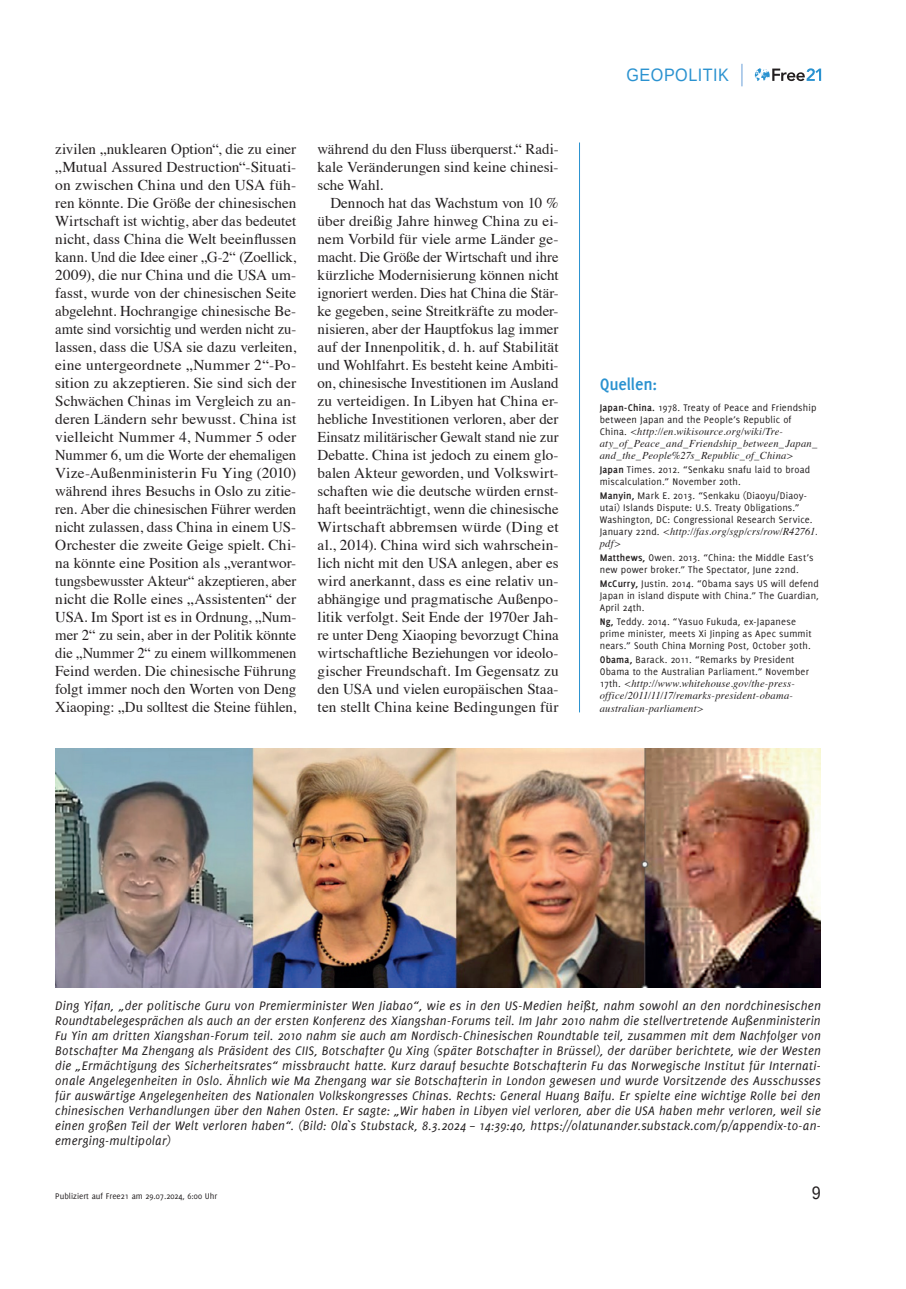
<style>
.page{position:relative;width:906px;height:1289px;background:#fff}
.page>*{position:absolute;margin:0;border:0;box-sizing:border-box;transform-origin:0 0}
.t1{font:18px "Liberation Sans";letter-spacing:.03em;color:#2a92d0;scale:.9 1}
.t2{font:700 18px "Delicious";letter-spacing:-.01em;color:#2a92d0}
.t3{font:18px "Liberation Sans";color:#231f20;scale:.9 1}
.t4{font:15px/18px "Times";color:#231f20;text-align:justify}
.t5{font:italic 13.5px/15px "Delicious";letter-spacing:.015em;color:#231f20;text-align:justify}
.t6{font:10.5px/12px "Delicious";letter-spacing:.015em;color:#231f20}
.t7{font:italic 10.5px/12px "Times";letter-spacing:.015em;color:#231f20}
.t8{font:9px "Delicious";color:#231f20}
.s1{font-weight:700}
.s2{font-family:"Delicious";font-style:normal}
</style>
<div class="page">
<svg style="left:755px;top:68px;width:66px;height:13px"></svg>
<svg style="left:741px;top:64px;width:1px;height:22px"></svg>
<img style="left:55px;top:748px;width:766px;height:239px">
<hr style="left:579px;top:142px;width:1px;height:570px;background:#2a92d0">
<p class="t4" style="left:55px;top:139px;width:242px">zivilen „nuklearen Option“, die zu einer „Mutual Assured Destruction“-Situati&shy;on zwischen China und den USA füh&shy;ren könnte. Die Größe der chinesischen Wirtschaft ist wichtig, aber das bedeutet nicht, dass China die Welt beeinflussen kann. Und die Idee einer „G-2“ (Zoellick, 2009), die nur China und die USA um&shy;fasst, wurde von der chinesischen Seite abgelehnt. Hochrangige chinesische Be&shy;amte sind vorsichtig und werden nicht zu&shy;lassen, dass die USA sie dazu verleiten, eine untergeordnete „Nummer 2“-Po&shy;sition zu akzeptieren. Sie sind sich der Schwächen Chinas im Vergleich zu an&shy;deren Ländern sehr bewusst. China ist vielleicht Nummer 4, Nummer 5 oder Nummer 6, um die Worte der ehemaligen Vize-Außenministerin Fu Ying (2010) während ihres Besuchs in Oslo zu zitie&shy;ren. Aber die chinesischen Führer werden nicht zulassen, dass China in einem US-Orchester die zweite Geige spielt. Chi&shy;na könnte eine Position als „verantwor&shy;tungsbewusster Akteur“ akzeptieren, aber nicht die Rolle eines „Assistenten“ der USA. Im Sport ist es in Ordnung, „Num&shy;mer 2“ zu sein, aber in der Politik könnte die „Nummer 2“ zu einem willkommenen Feind werden. Die chinesische Führung folgt immer noch den Worten von Deng Xiaoping: „Du solltest die Steine fühlen,</p>
<p class="t4" style="left:317px;top:139px;width:242px">während du den Fluss überquerst.“ Radi&shy;kale Veränderungen sind keine chinesi&shy;sche Wahl.</p>
<p class="t4" style="left:317px;top:193px;width:242px;text-indent:13px">Dennoch hat das Wachstum von 10 % über dreißig Jahre hinweg China zu ei&shy;nem Vorbild für viele arme Länder ge&shy;macht. Die Größe der Wirtschaft und ihre kürzliche Modernisierung können nicht ignoriert werden. Dies hat China die Stär&shy;ke gegeben, seine Streitkräfte zu moder&shy;nisieren, aber der Hauptfokus lag immer auf der Innenpolitik, d. h. auf Stabilität und Wohlfahrt. Es besteht keine Ambiti&shy;on, chinesische Investitionen im Ausland zu verteidigen. In Libyen hat China er&shy;hebliche Investitionen verloren, aber der Einsatz militärischer Gewalt stand nie zur Debatte. China ist jedoch zu einem glo&shy;balen Akteur geworden, und Volkswirt&shy;schaften wie die deutsche würden ernst&shy;haft beeinträchtigt, wenn die chinesische Wirtschaft abbremsen würde (Ding et al., 2014). China wird sich wahrschein&shy;lich nicht mit den USA anlegen, aber es wird anerkannt, dass es eine relativ un&shy;abhängige und pragmatische Außenpo&shy;litik verfolgt. Seit Ende der 1970er Jah&shy;re unter Deng Xiaoping bevorzugt China wirtschaftliche Beziehungen vor ideolo&shy;gischer Freundschaft. Im Gegensatz zu den USA und vielen europäischen Staa&shy;ten stellt China keine Bedingungen für</p>
<p class="t1" style="left:626px;top:63px;width:115px">GEOPOLITIK</p>
<p class="t2" style="left:600px;top:374px;width:59px">Quellen:</p>
<p class="t6" style="left:600px;top:401px;width:218px"><span class="s1">Japan-China.</span> 1978. Treaty of Peace and Friendship between Japan and the People’s Republic of</p>
<p class="t7" style="left:600px;top:424px;width:219px"><span class="s2">China.</span> &lt;http://en.wikisource.org/wiki/Tre&shy;aty_of_Peace_and_Friendship_between_Japan_ and_the_People%27s_Republic_of_China&gt;</p>
<p class="t6" style="left:600px;top:463px;width:212px"><span class="s1">Japan</span> Times. 2012. “Senkaku snafu laid to broad miscalculation.” November 20th.</p>
<p class="t6" style="left:600px;top:489px;width:214px"><span class="s1">Manyin,</span> Mark E. 2013. “Senkaku (Diaoyu/Diaoy&shy;utai) Islands Dispute: U.S. Treaty Obligations.”<br>Washington, DC: Congressional Research Service.</p>
<p class="t7" style="left:600px;top:524px;width:219px"><span class="s2">January 22nd.</span> &lt;http://fas.org/sgp/crs/row/R42761. pdf&gt;</p>
<p class="t6" style="left:600px;top:551px;width:215px"><span class="s1">Matthews,</span> Owen. 2013. “China: the Middle East’s new power broker.” The Spectator, June 22nd.</p>
<p class="t6" style="left:600px;top:577px;width:221px;text-align:justify"><span class="s1">McCurry,</span> Justin. 2014. “Obama says US will defend Japan in island dispute with China.” The Guardian, April 24th.</p>
<p class="t6" style="left:600px;top:615px;width:213px"><span class="s1">Ng,</span> Teddy. 2014. “Yasuo Fukuda, ex-Japanese prime minister, meets Xi Jinping as Apec summit nears.” South China Morning Post, October 30th.</p>
<p class="t6" style="left:600px;top:654px;width:211px"><span class="s1">Obama,</span> Barack. 2011. “Remarks by President<br>Obama to the Australian Parliament.” November</p>
<p class="t7" style="left:600px;top:677px;width:197px"><span class="s2">17th.</span> &lt;http://www.whitehouse.gov/the-press&shy;office/2011/11/17/remarks-president-obama&shy;australian-parliament&gt;</p>
<p class="t5" style="left:55px;top:997px;width:767px">Ding Yifan, „der politische Guru von Premierminister Wen Jiabao“, wie es in den US-Medien heißt, nahm sowohl an den nordchinesischen Roundtabelegesprächen als auch an der ersten Konferenz des Xiangshan-Forums teil. Im Jahr 2010 nahm die stellvertretende Außenministerin Fu Yin am dritten Xiangshan-Forum teil. 2010 nahm sie auch am Nordisch-Chinesischen Roundtable teil, zusammen mit dem Nachfolger von Botschafter Ma Zhengang als Präsident des CIIS, Botschafter Qu Xing (später Botschafter in Brüssel), der darüber berichtete, wie der Westen die „Ermächtigung des Sicherheitsrates“ missbraucht hatte. Kurz darauf besuchte Botschafterin Fu das Norwegische Institut für Internati&shy;onale Angelegenheiten in Oslo. Ähnlich wie Ma Zhengang war sie Botschafterin in London gewesen und wurde Vorsitzende des Ausschusses für auswärtige Angelegenheiten des Nationalen Volkskongresses Chinas. Rechts: General Huang Baifu. Er spielte eine wichtige Rolle bei den chinesischen Verhandlungen über den Nahen Osten. Er sagte: „Wir haben in Libyen viel verloren, aber die USA haben mehr verloren, weil sie einen großen Teil der Welt verloren haben“. (Bild: Ola`s Stubstack, 8.3.2024 – 14:39:40, https://olatunander.substack.com/p/appendix-to-an&shy;emerging-multipolar)</p>
<p class="t8" style="left:55px;top:1190px;width:163px">Publiziert auf Free21 am 29.07.2024, 6:00 Uhr</p>
<p class="t3" style="left:812px;top:1181px;width:12px">9</p>
</div>
